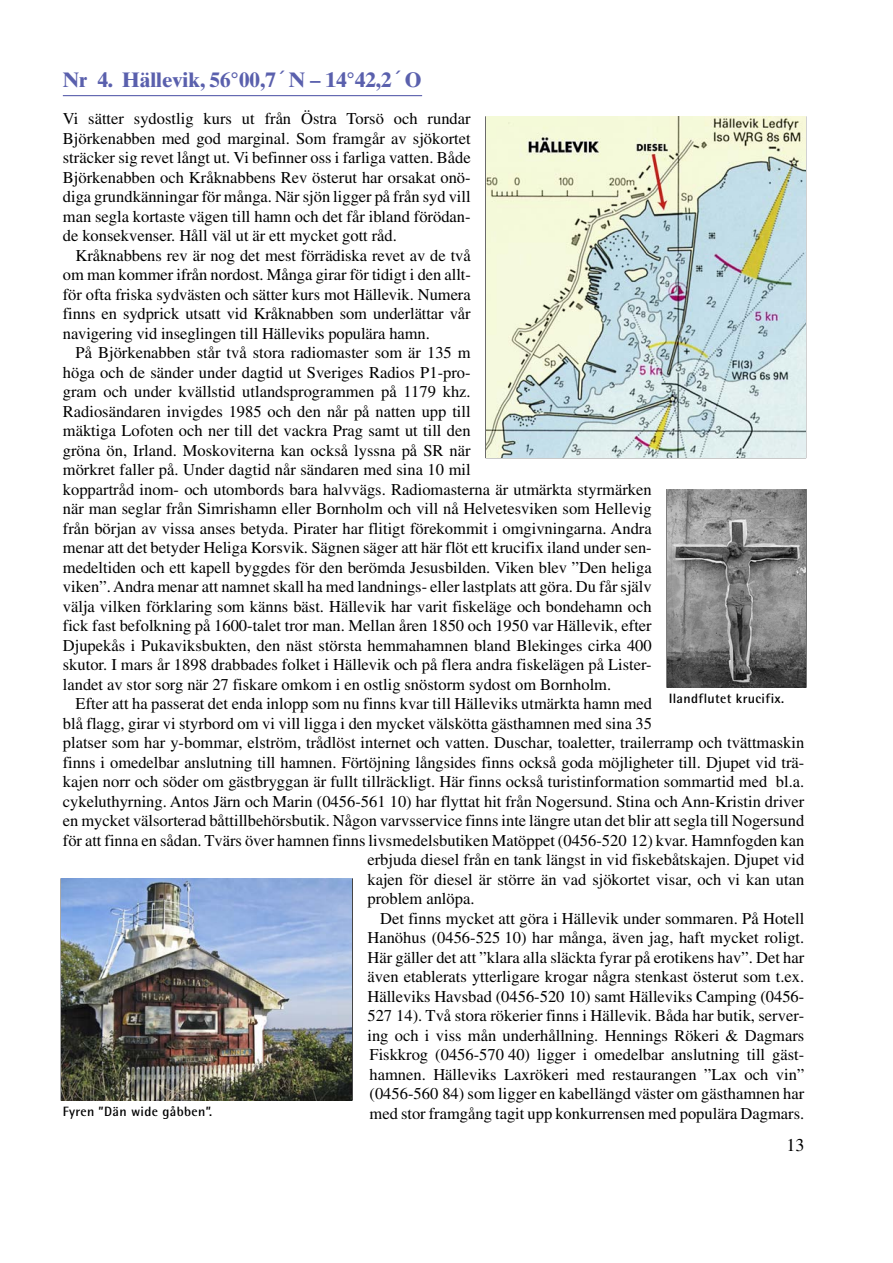
<style>
.page{position:relative;width:893px;height:1263px;background:#fff}
.page>*{position:absolute;margin:0;border:0;box-sizing:border-box;transform-origin:0 0}
.t1{font:700 21px "Times Ten";color:#5a60ad}
.t2{font:18px "Times";color:#000}
.t3{font:16.5px/19.5px "Times";color:#000;text-align:justify}
.t4{font:700 13.5px "Rotis Semi Sans";letter-spacing:.025em;color:#000}
.s1{font-family:"Lucida Grande";font-weight:400}
</style>
<div class="page">
<svg style="left:62px;top:95px;width:361px;height:2px"></svg>
<img style="left:486px;top:117px;width:319px;height:341px">
<img style="left:667px;top:490px;width:138px;height:197px">
<img style="left:61px;top:879px;width:291px;height:221px">
<p class="t1" style="left:63px;top:67px;width:361px">Nr 4. Hällevik, 56°00,7<span class="s1">´</span>N – 14°42,2<span class="s1">´</span>O</p>
<p class="t3" style="left:63px;top:109px;width:409px">Vi sätter sydostlig kurs ut från Östra Torsö och rundar Björkenabben med god marginal. Som framgår av sjökortet sträcker sig revet långt ut. Vi befinner oss i farliga vatten. Både Björkenabben och Kråknabbens Rev österut har orsakat onö&shy;diga grundkänningar för många. När sjön ligger på från syd vill man segla kortaste vägen till hamn och det får ibland förödan&shy;de konsekvenser. Håll väl ut är ett mycket gott råd.</p>
<p class="t3" style="left:63px;top:245px;width:409px;text-indent:13px">Kråknabbens rev är nog det mest förrädiska revet av de två om man kommer ifrån nordost. Många girar för tidigt i den allt&shy;för ofta friska sydvästen och sätter kurs mot Hällevik. Numera finns en sydprick utsatt vid Kråknabben som underlättar vår navigering vid inseglingen till Hälleviks populära hamn.</p>
<p class="t3" style="left:63px;top:343px;width:590px;text-align:left;text-indent:13px">På Björkenabben står två stora radiomaster som är 135 m<br>höga och de sänder under dagtid ut Sveriges Radios P1-pro-<br>gram och under kvällstid utlandsprogrammen på 1179 khz.<br>Radiosändaren invigdes 1985 och den når på natten upp till<br>mäktiga Lofoten och ner till det vackra Prag samt ut till den<br>gröna ön, Irland. Moskoviterna kan också lyssna på SR när<br>mörkret faller på. Under dagtid når sändaren med sina 10 mil<br>koppartråd inom- och utombords bara halvvägs. Radiomasterna är utmärkta styrmärken när man seglar från Simrishamn eller Bornholm och vill nå Helvetesviken som Hellevig från början av vissa anses betyda. Pirater har flitigt förekommit i omgivningarna. Andra menar att det betyder Heliga Korsvik. Sägnen säger att här flöt ett krucifix iland under sen&shy;medeltiden och ett kapell byggdes för den berömda Jesusbilden. Viken blev ”Den heliga viken”. Andra menar att namnet skall ha med landnings- eller lastplats att göra. Du får själv välja vilken förklaring som känns bäst. Hällevik har varit fiskeläge och bondehamn och fick fast befolkning på 1600-talet tror man. Mellan åren 1850 och 1950 var Hällevik, efter Djupekås i Pukaviksbukten, den näst största hemmahamnen bland Blekinges cirka 400 skutor. I mars år 1898 drabbades folket i Hällevik och på flera andra fiskelägen på Lister&shy;landet av stor sorg när 27 fiskare omkom i en ostlig snöstorm sydost om Bornholm.</p>
<p class="t3" style="left:76px;top:694px;width:578px">Efter att ha passerat det enda inlopp som nu finns kvar till Hälleviks utmärkta hamn med</p>
<p class="t3" style="left:63px;top:713px;width:590px">blå flagg, girar vi styrbord om vi vill ligga i den mycket välskötta gästhamnen med sina 35</p>
<p class="t3" style="left:63px;top:733px;width:743px">platser som har y-bommar, elström, trådlöst internet och vatten. Duschar, toaletter, trailerramp och tvättmaskin</p>
<p class="t3" style="left:63px;top:752px;width:742px">finns i omedelbar anslutning till hamnen. Förtöjning långsides finns också goda möjligheter till. Djupet vid trä-</p>
<p class="t3" style="left:63px;top:772px;width:743px">kajen norr och söder om gästbryggan är fullt tillräckligt. Här finns också turistinformation sommartid med bl.a.</p>
<p class="t3" style="left:63px;top:791px;width:743px">cykeluthyrning. Antos Järn och Marin (0456-561 10) har flyttat hit från Nogersund. Stina och Ann-Kristin driver</p>
<p class="t3" style="left:63px;top:811px;width:743px">en mycket välsorterad båttillbehörsbutik. Någon varvsservice finns inte längre utan det blir att segla till Nogersund</p>
<p class="t3" style="left:63px;top:830px;width:743px">för att finna en sådan. Tvärs över hamnen finns livsmedelsbutiken Matöppet (0456-520 12) kvar. Hamnfogden kan</p>
<p class="t3" style="left:367px;top:850px;width:438px">erbjuda diesel från en tank längst in vid fiskebåtskajen. Djupet vid</p>
<p class="t3" style="left:367px;top:869px;width:438px">kajen för diesel är större än vad sjökortet visar, och vi kan utan</p>
<p class="t3" style="left:367px;top:889px;width:109px">problem anlöpa.</p>
<p class="t3" style="left:380px;top:908px;width:425px">Det finns mycket att göra i Hällevik under sommaren. På Hotell</p>
<p class="t3" style="left:367px;top:928px;width:438px">Hanöhus (0456-525 10) har många, även jag, haft mycket roligt.</p>
<p class="t3" style="left:367px;top:947px;width:438px">Här gäller det att ”klara alla släckta fyrar på erotikens hav”. Det har</p>
<p class="t3" style="left:367px;top:967px;width:438px">även etablerats ytterligare krogar några stenkast österut som t.ex.</p>
<p class="t3" style="left:367px;top:986px;width:438px">Hälleviks Havsbad (0456-520 10) samt Hälleviks Camping (0456-</p>
<p class="t3" style="left:367px;top:1006px;width:438px">527 14). Två stora rökerier finns i Hällevik. Båda har butik, server-</p>
<p class="t3" style="left:367px;top:1025px;width:438px">ing och i viss mån underhållning. Hennings Rökeri &amp; Dagmars</p>
<p class="t3" style="left:369px;top:1045px;width:436px">Fiskkrog (0456-570 40) ligger i omedelbar anslutning till gäst-</p>
<p class="t3" style="left:369px;top:1064px;width:436px">hamnen. Hälleviks Laxrökeri med restaurangen ”Lax och vin”</p>
<p class="t3" style="left:369px;top:1084px;width:436px">(0456-560 84) som ligger en kabellängd väster om gästhamnen har</p>
<p class="t3" style="left:369px;top:1103px;width:436px">med stor framgång tagit upp konkurrensen med populära Dagmars.</p>
<p class="t2" style="left:786px;top:1135px;width:19px">13</p>
<p class="t4" style="left:668px;top:690px;width:117px">Ilandflutet krucifix.</p>
<p class="t4" style="left:63px;top:1103px;width:151px">Fyren ”Dän wide gåbben”.</p>
</div>
